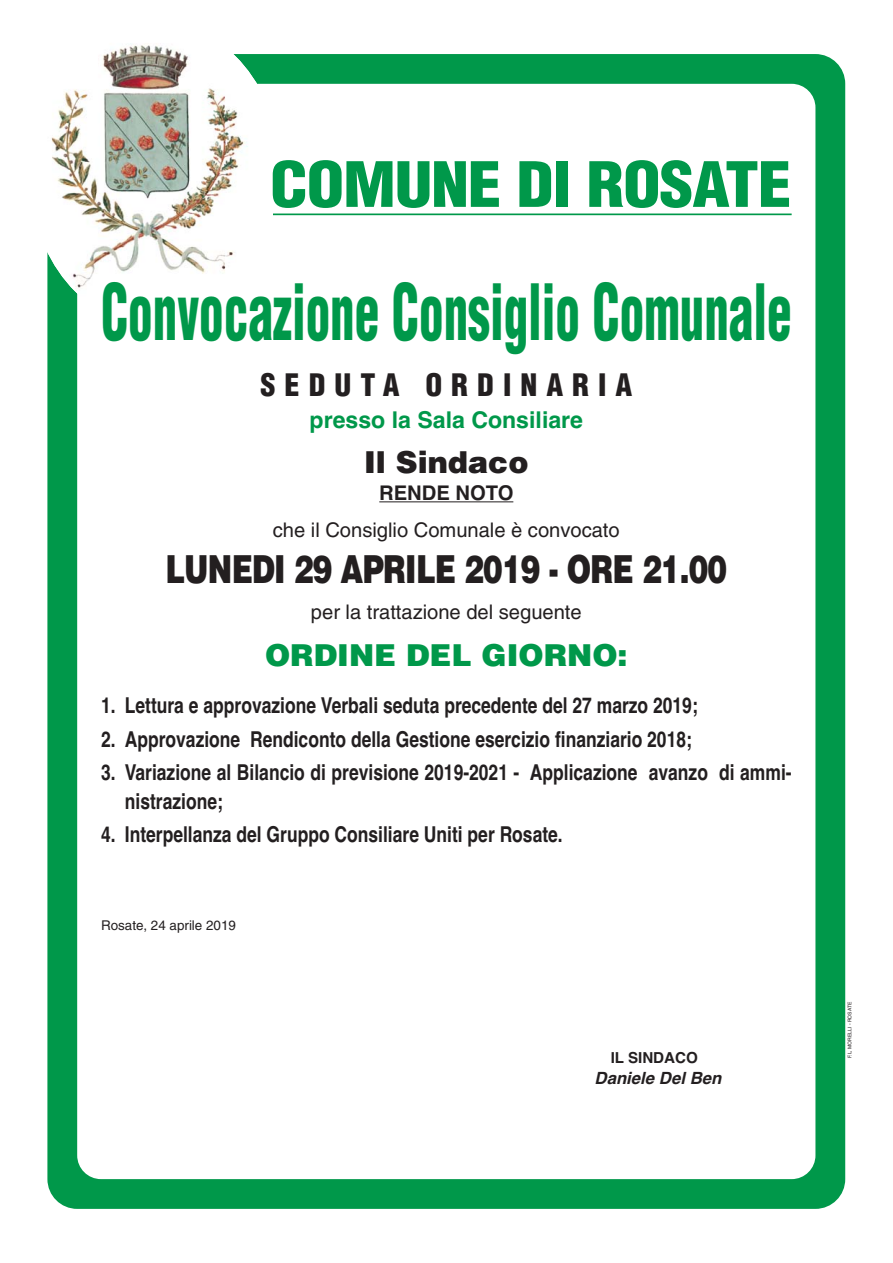
<style>
.page{position:relative;width:893px;height:1263px;background:#fff}
.page>*{position:absolute;margin:0;border:0;box-sizing:border-box;transform-origin:0 0}
.t1{font:900 condensed 75.6px "Helvetica";color:#00984a;scale:.65 1}
.t2{font:900 condensed 60.9px "Helvetica";letter-spacing:-.015em;color:#00984a;scale:1.11 1}
.t3{font:900 38.7px "Helvetica";letter-spacing:-.025em;color:#231f20;scale:.76 1}
.t4{font:900 30.3px "Helvetica";color:#00984a}
.t5{font:900 condensed 30.3px "Helvetica";letter-spacing:.3em;color:#231f20}
.t6{font:900 30.3px "Helvetica";color:#231f20}
.t7{font:700 23.1px "Helvetica";color:#00984a}
.t8{font:700 21.9px/28.5px "Helvetica";color:#231f20;scale:.8 1}
.t9{font:20.1px "Helvetica";color:#231f20}
.t10{font:700 20.1px "Helvetica";color:#231f20}
.t11{font:italic 700 16.8px "Helvetica";color:#231f20}
.t12{font:700 15.15px "Helvetica";color:#231f20}
.t13{font:13.5px "Helvetica";color:#231f20}
.t14{font:5.1px "Helvetica";color:#231f20}
</style>
<div class="page">
<div style="left:47px;top:54px;width:798px;height:1155px;background:#00984a;border-radius:30px"></div>
<div style="left:77px;top:84px;width:738px;height:1095px;background:#fff;border-radius:24px"></div>
<img style="left:47px;top:43px;width:227px;height:284px">
<hr style="left:273px;top:214px;width:519px;height:1px;background:#00984a">
<hr style="left:379px;top:501px;width:134px;height:1px;background:#231f20">
<h2 class="t2" style="left:270px;top:161px;width:471px">COMUNE DI ROSATE</h2>
<h1 class="t1" style="left:101px;top:283px;width:1064px">Convocazione Consiglio Comunale</h1>
<h3 class="t5" style="left:260px;top:373px;width:373px">SEDUTA ORDINARIA</h3>
<p class="t7" style="left:310px;top:411px;width:275px">presso la Sala Consiliare</p>
<h3 class="t6" style="left:364px;top:452px;width:166px">Il Sindaco</h3>
<p class="t10" style="left:379px;top:486px;width:136px">RENDE NOTO</p>
<p class="t9" style="left:273px;top:522px;width:348px">che il Consiglio Comunale è convocato</p>
<h3 class="t3" style="left:165px;top:555px;width:741px">LUNEDI 29 APRILE 2019 - ORE 21.00</h3>
<p class="t9" style="left:311px;top:605px;width:272px">per la trattazione del seguente</p>
<h3 class="t4" style="left:265px;top:644px;width:364px">ORDINE DEL GIORNO:</h3>
<p class="t8" style="left:101px;top:694px;width:747px">1. Lettura e approvazione Verbali seduta precedente del 27 marzo 2019;</p>
<p class="t8" style="left:101px;top:727px;width:740px">2. Approvazione Rendiconto della Gestione esercizio finanziario 2018;</p>
<p class="t8" style="left:125px;top:760px;width:835px;text-indent:-24px">3. Variazione al Bilancio di previsione 2019-2021 - Applicazione avanzo di ammi&shy;nistrazione;</p>
<p class="t8" style="left:101px;top:822px;width:579px">4. Interpellanza del Gruppo Consiliare Uniti per Rosate.</p>
<p class="t13" style="left:101px;top:920px;width:136px">Rosate, 24 aprile 2019</p>
<p class="t12" style="left:611px;top:1052px;width:89px">IL SINDACO</p>
<p class="t11" style="left:594px;top:1072px;width:128px">Daniele Del Ben</p>
<p class="t14" style="left:848px;top:1058px;width:58px;rotate:-90deg">F.L. MORELLI - ROSATE</p>
</div>
